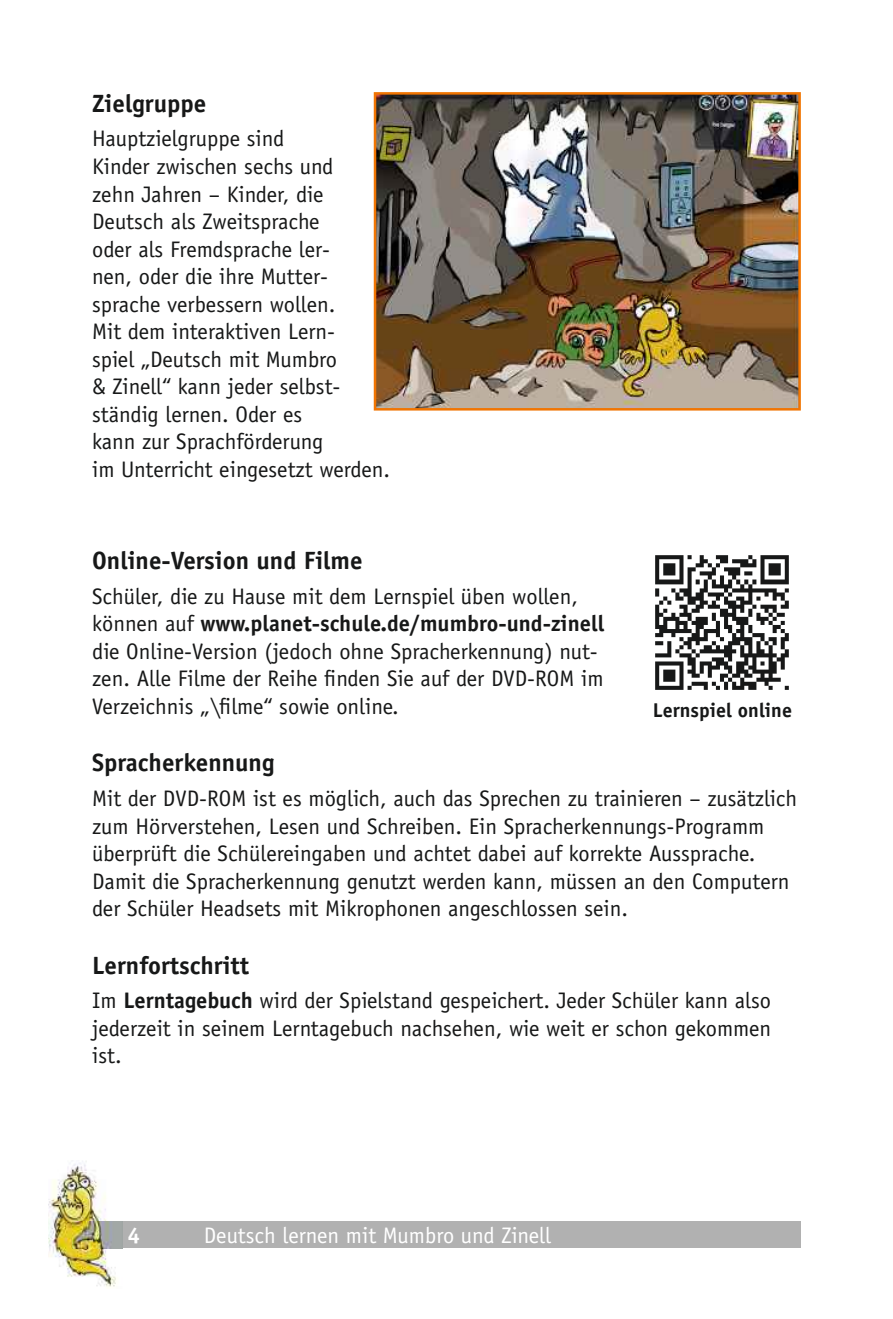
<style>
.page{position:relative;width:893px;height:1319px;background:#fff}
.page>*{position:absolute;margin:0;border:0;box-sizing:border-box;transform-origin:0 0}
.t1{font:700 25px "Officina Sans";color:#171818}
.t2{font:22.5px/27.5px "Officina Sans";color:#171818}
.t3{font:22.5px "Officina Sans";color:#fff}
.t4{font:700 22.5px "Officina Sans";color:#fff}
.t5{font:700 20px "Officina Sans";color:#171818}
.s1{font-weight:700}
</style>
<div class="page">
<img style="left:377px;top:95px;width:421px;height:312px">
<div style="left:374px;top:92px;width:427px;height:318px;border:2px solid #f17502"></div>
<img style="left:655px;top:555px;width:134px;height:135px">
<div style="left:73px;top:1221px;width:728px;height:26px;background:#b1b1b1"></div>
<img style="left:48px;top:1161px;width:74px;height:126px">
<img style="left:73px;top:1221px;width:49px;height:26px">
<p class="t1" style="left:92px;top:88px;width:116px">Zielgruppe</p>
<p class="t2" style="left:92px;top:125px;width:300px">Hauptzielgruppe sind<br>Kinder zwischen sechs und<br>zehn Jahren – Kinder, die<br>Deutsch als Zweitsprache<br>oder als Fremdsprache ler-<br>nen, oder die ihre Mutter&shy;sprache verbessern wollen.<br>Mit dem interaktiven Lern-<br>spiel „Deutsch mit Mumbro<br>&amp; Zinell“ kann jeder selbst&shy;ständig lernen. Oder es<br>kann zur Sprachförderung<br>im Unterricht eingesetzt werden.</p>
<p class="t1" style="left:92px;top:545px;width:272px">Online-Version und Filme</p>
<p class="t2" style="left:92px;top:582px;width:514px">Schüler, die zu Hause mit dem Lernspiel üben wollen, können auf <span class="s1">www.planet-schule.de/mumbro-und-zinell </span>die Online-Version (jedoch ohne Spracherkennung) nut&shy;zen. Alle Filme der Reihe finden Sie auf der DVD-ROM im Verzeichnis „\filme“ sowie online.</p>
<p class="t1" style="left:92px;top:747px;width:184px">Spracherkennung</p>
<p class="t2" style="left:92px;top:784px;width:706px">Mit der DVD-ROM ist es möglich, auch das Sprechen zu trainieren – zusätzlich zum Hörverstehen, Lesen und Schreiben. Ein Sprach erkennungs-Programm überprüft die Schülereingaben und achtet dabei auf korrekte Aussprache.<br>Damit die Spracherkennung genutzt werden kann, müssen an den Computern der Schüler Headsets mit Mikrophonen angeschlossen sein.</p>
<p class="t1" style="left:92px;top:949px;width:158px">Lernfortschritt</p>
<p class="t2" style="left:92px;top:986px;width:681px;text-align:justify">Im <span class="s1">Lerntagebuch</span> wird der Spielstand gespeichert. Jeder Schüler kann also jederzeit in seinem Lerntagebuch nachsehen, wie weit er schon gekommen ist.</p>
<p class="t5" style="left:653px;top:697px;width:141px">Lernspiel online</p>
<p class="t4" style="left:128px;top:1220px;width:14px">4</p>
<p class="t3" style="left:204px;top:1221px;width:349px">Deutsch lernen mit Mumbro und Zinell</p>
</div>
